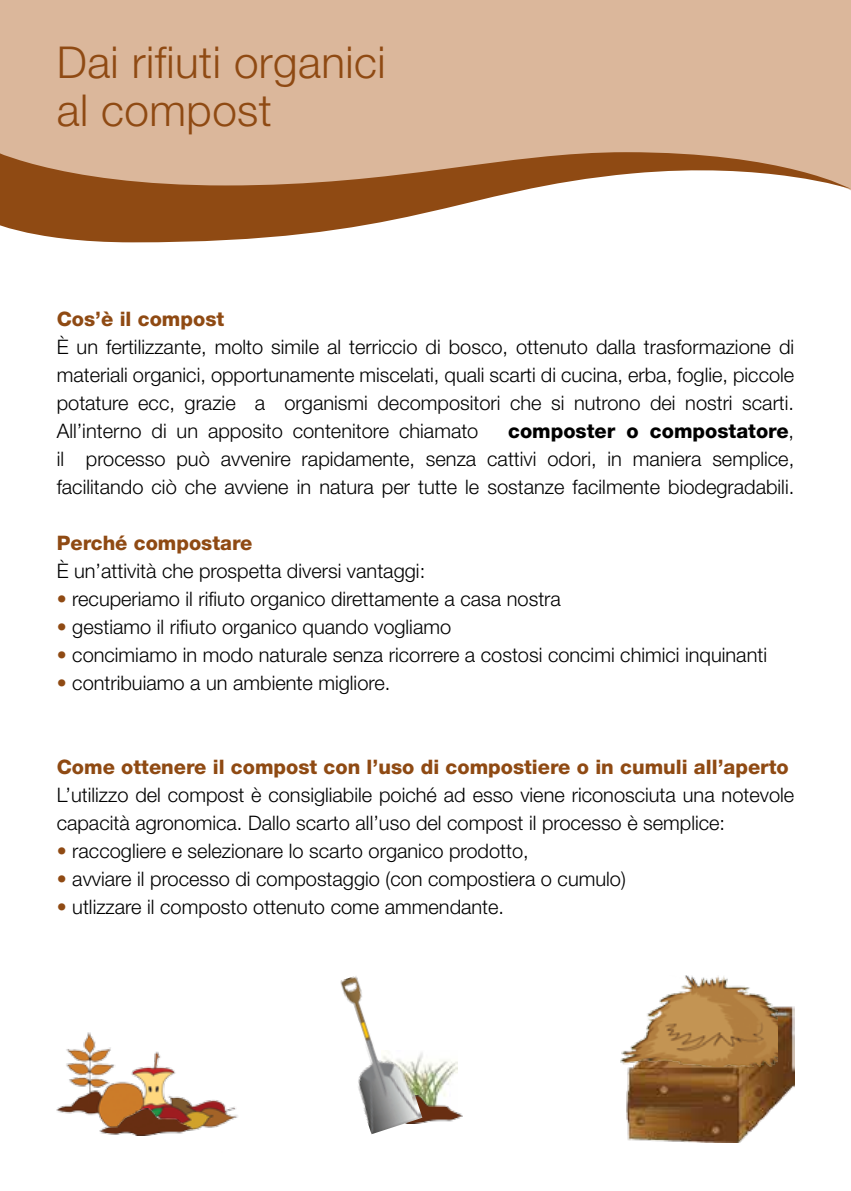
<style>
.page{position:relative;width:851px;height:1191px;background:#fff}
.page>*{position:absolute;margin:0;border:0;box-sizing:border-box;transform-origin:0 0}
.t1{font:300 44px/48px "Helvetica Neue LT Std";letter-spacing:.01em;color:#8f4a13}
.t2{font:300 20px/28px "Helvetica Neue LT Std";color:#000;text-align:justify}
.t3{font:800 20px "Helvetica Neue LT Std";color:#8f4a13}
.s1{font-weight:800}
.s2{color:#8f4a13}
</style>
<div class="page">
<div style="left:0;top:0;width:850px;height:146px;background:#dbb79b"></div>
<svg style="left:0;top:146px;width:850px;height:96px"></svg>
<img style="left:57px;top:1032px;width:181px;height:100px">
<img style="left:100px;top:1108px;width:93px;height:28px">
<img style="left:422px;top:1052px;width:35px;height:43px">
<img style="left:626px;top:1006px;width:168px;height:136px">
<img style="left:620px;top:975px;width:157px;height:91px">
<img style="left:422px;top:1095px;width:40px;height:28px">
<img style="left:340px;top:976px;width:82px;height:158px">
<h1 class="t1" style="left:57px;top:38px;width:330px">Dai rifiuti organici al compost</h1>
<p class="t3" style="left:57px;top:307px;width:169px">Cos’è il compost</p>
<p class="t2" style="left:57px;top:333px;width:739px">È un fertilizzante, molto simile al terriccio di bosco, ottenuto dalla trasformazione di materiali organici, opportunamente miscelati, quali scarti di cucina, erba, foglie, piccole potature ecc, grazie a organismi decompositori che si nutrono dei nostri scarti.<br>All’interno di un apposito contenitore chiamato</p>
<p class="t2" style="left:57px;top:417px;width:739px;text-indent:451px"><span class="s1">composter o compostatore</span>, il processo può avvenire rapidamente, senza cattivi odori, in maniera semplice, facilitando ciò che avviene in natura per tutte le sostanze facilmente biodegradabili.</p>
<p class="t3" style="left:57px;top:531px;width:197px">Perché compostare</p>
<p class="t2" style="left:57px;top:557px;width:370px">È un’attività che prospetta diversi vantaggi:</p>
<p class="t2" style="left:57px;top:585px;width:505px"><span class="s2">•</span> recuperiamo il rifiuto organico direttamente a casa nostra</p>
<p class="t2" style="left:57px;top:613px;width:396px"><span class="s2">•</span> gestiamo il rifiuto organico quando vogliamo</p>
<p class="t2" style="left:57px;top:641px;width:711px"><span class="s2">•</span> concimiamo in modo naturale senza ricorrere a costosi concimi chimici inquinanti</p>
<p class="t2" style="left:57px;top:669px;width:335px"><span class="s2">•</span> contribuiamo a un ambiente migliore.</p>
<p class="t3" style="left:57px;top:755px;width:733px">Come ottenere il compost con l’uso di compostiere o in cumuli all’aperto</p>
<p class="t2" style="left:57px;top:781px;width:739px">L’utilizzo del compost è consigliabile poiché ad esso viene riconosciuta una notevole capacità agronomica. Dallo scarto all’uso del compost il processo è semplice:</p>
<p class="t2" style="left:57px;top:837px;width:473px"><span class="s2">•</span> raccogliere e selezionare lo scarto organico prodotto,</p>
<p class="t2" style="left:57px;top:865px;width:570px"><span class="s2">•</span> avviare il processo di compostaggio (con compostiera o cumulo)</p>
<p class="t2" style="left:57px;top:893px;width:449px"><span class="s2">•</span> utlizzare il composto ottenuto come ammendante.</p>
</div>
